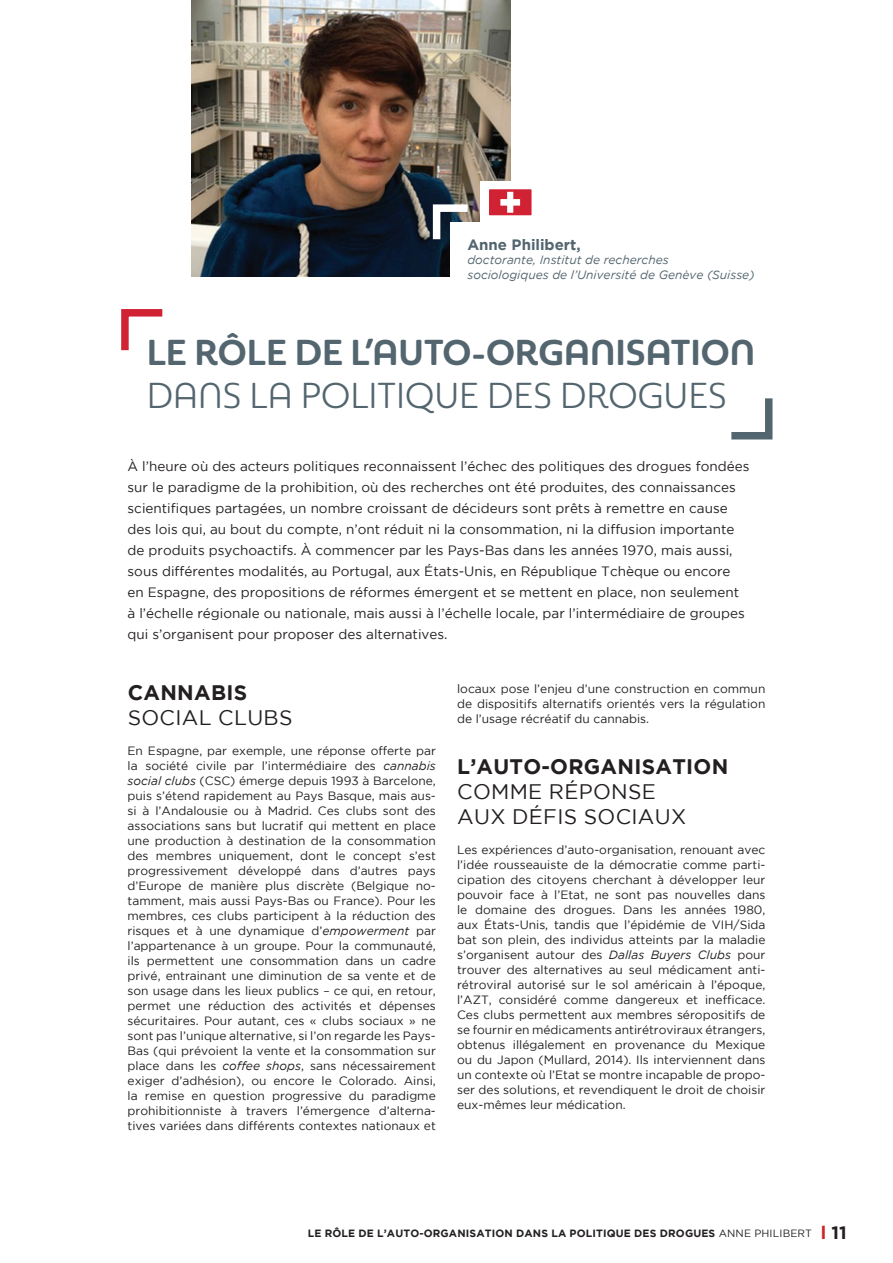
<style>
.page{position:relative;width:893px;height:1263px;background:#fff}
.page>*{position:absolute;margin:0;border:0;box-sizing:border-box;transform-origin:0 0}
.t1{font:36px "Sangli Nor Bol";color:#53656e}
.t2{font:36px "Sangli Nor Reg";color:#53656e}
.t3{font:21px "Gotham";letter-spacing:.015em;color:#231f20}
.t4{font:700 21px "Gotham";letter-spacing:.015em;color:#231f20}
.t5{font:700 18px "Gotham";color:#231f20}
.t6{font:700 15px "Gotham";color:#53656e}
.t7{font:13.5px/21px "Gotham";color:#231f20}
.t8{font:12px/15px "Gotham";color:#231f20;text-align:justify}
.t9{font:italic 12px "Gotham";color:#53656e}
.t10{font:700 10.5px "Gotham";letter-spacing:.015em;color:#231f20}
.s1{font-style:italic}
.s2{font-weight:400}
.s3{color:#d1232a}
</style>
<div class="page">
<img style="left:191px;top:0;width:319px;height:276px">
<svg style="left:429px;top:201px;width:46px;height:46px"></svg>
<div style="left:450px;top:222px;width:327px;height:74px;background:#fff"></div>
<svg style="left:121px;top:309px;width:42px;height:42px"></svg>
<svg style="left:731px;top:398px;width:42px;height:42px"></svg>
<div style="left:480px;top:181px;width:60px;height:43px;background:#fff"></div>
<svg style="left:489px;top:189px;width:42px;height:26px"></svg>
<p class="t6" style="left:467px;top:236px;width:115px">Anne Philibert,</p>
<p class="t9" style="left:467px;top:253px;width:203px">doctorante, Institut de recherches</p>
<p class="t9" style="left:467px;top:268px;width:289px">sociologiques de l’Université de Genève (Suisse)</p>
<p class="t1" style="left:147px;top:331px;width:610px">LE RÔLE DE L’AUTO-ORGANISATION</p>
<p class="t2" style="left:147px;top:376px;width:581px">DANS LA POLITIQUE DES DROGUES</p>
<p class="t7" style="left:128px;top:456px;width:623px">À l’heure où des acteurs politiques reconnaissent l’échec des politiques des drogues fondées sur le paradigme de la prohibition, où des recherches ont été produites, des connaissances scientifiques partagées, un nombre croissant de décideurs sont prêts à remettre en cause des lois qui, au bout du compte, n’ont réduit ni la consommation, ni la diffusion importante de produits psychoactifs. À commencer par les Pays-Bas dans les années 1970, mais aussi, sous différentes modalités, au Portugal, aux États-Unis, en République Tchèque ou encore en Espagne, des propositions de réformes émergent et se mettent en place, non seulement à l’échelle régionale ou nationale, mais aussi à l’échelle locale, par l’intermédiaire de groupes qui s’organisent pour proposer des alternatives.</p>
<p class="t4" style="left:128px;top:680px;width:121px">CANNABIS</p>
<p class="t3" style="left:128px;top:706px;width:166px">SOCIAL CLUBS</p>
<p class="t8" style="left:128px;top:743px;width:310px">En Espagne, par exemple, une réponse offerte par la société civile par l’intermédiaire des <span class="s1">cannabis social clubs</span> (CSC) émerge depuis 1993 à Barcelone, puis s’étend rapidement au Pays Basque, mais aus&shy;si à l’Andalousie ou à Madrid. Ces clubs sont des associations sans but lucratif qui mettent en place une production à destination de la consommation des membres uniquement, dont le concept s’est progressivement développé dans d’autres pays d’Europe de manière plus discrète (Belgique no&shy;tamment, mais aussi Pays-Bas ou France). Pour les membres, ces clubs participent à la réduction des risques et à une dynamique d’<span class="s1">empowerment</span> par l’appartenance à un groupe. Pour la communauté, ils permettent une consommation dans un cadre privé, entrainant une diminution de sa vente et de son usage dans les lieux publics – ce qui, en retour, permet une réduction des activités et dépenses sécuritaires. Pour autant, ces « clubs sociaux » ne sont pas l’unique alternative, si l’on regarde les Pays-Bas (qui prévoient la vente et la consommation sur place dans les <span class="s1">coffee shops</span>, sans nécessairement exiger d’adhésion), ou encore le Colorado. Ainsi, la remise en question progressive du paradigme prohibitionniste à travers l’émergence d’alterna&shy;tives variées dans différents contextes nationaux et</p>
<p class="t8" style="left:457px;top:681px;width:310px">locaux pose l’enjeu d’une construction en commun de dispositifs alternatifs orientés vers la régulation de l’usage récréatif du cannabis.</p>
<p class="t4" style="left:457px;top:754px;width:273px">L’AUTO-ORGANISATION</p>
<p class="t3" style="left:457px;top:780px;width:200px">COMME RÉPONSE</p>
<p class="t3" style="left:457px;top:805px;width:230px">AUX DÉFIS SOCIAUX</p>
<p class="t8" style="left:457px;top:842px;width:310px">Les expériences d’auto-organisation, renouant avec l’idée rousseauiste de la démocratie comme parti&shy;cipation des citoyens cherchant à développer leur pouvoir face à l’Etat, ne sont pas nouvelles dans le domaine des drogues. Dans les années 1980, aux États-Unis, tandis que l’épidémie de VIH/Sida bat son plein, des individus atteints par la maladie s’organisent autour des <span class="s1">Dallas Buyers Clubs</span> pour trouver des alternatives au seul médicament anti&shy;rétroviral autorisé sur le sol américain à l’époque, l’AZT, considéré comme dangereux et inefficace.<br>Ces clubs permettent aux membres séropositifs de se fournir en médicaments antirétroviraux étrangers, obtenus illégalement en provenance du Mexique ou du Japon (Mullard, 2014). Ils interviennent dans un contexte où l’Etat se montre incapable de propo&shy;ser des solutions, et revendiquent le droit de choisir eux-mêmes leur médication.</p>
<p class="t10" style="left:308px;top:1227px;width:506px">LE RÔLE DE L’AUTO-ORGANISATION DANS LA POLITIQUE DES DROGUES <span class="s2">ANNE PHILIBERT</span></p>
<p class="t5" style="left:821px;top:1222px;width:28px"><span class="s3">l</span> 11</p>
</div>
